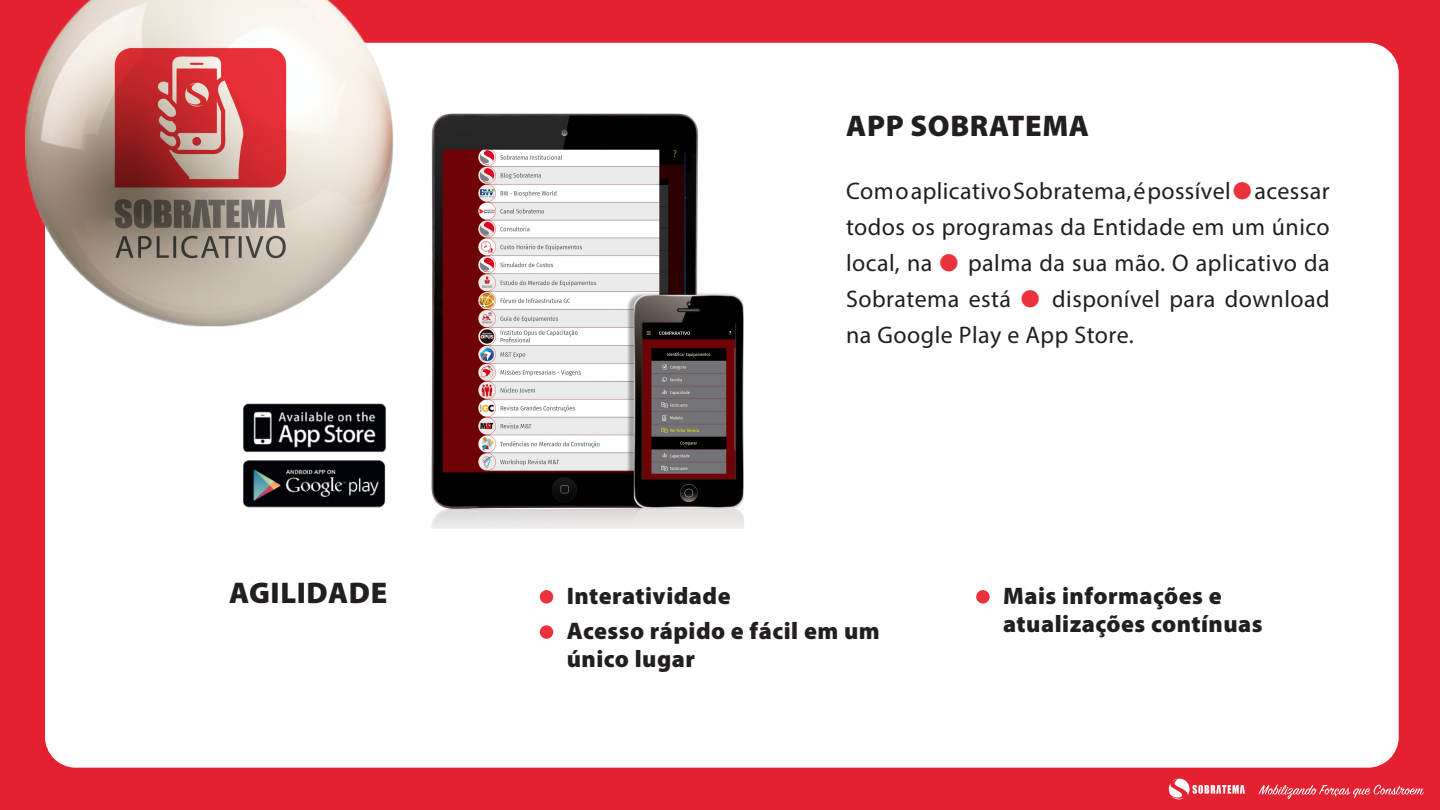
<style>
.page{position:relative;width:1440px;height:810px;background:#e42131}
.page>*{position:absolute;margin:0;border:0;box-sizing:border-box;transform-origin:0 0}
.t1{font:900 30px "Myriad Pro";letter-spacing:.02em;color:#231f20}
.t2{font:24px/36px "Myriad Pro";letter-spacing:.02em;color:#231f20;text-align:justify}
.t3{font:900 24px/28.5px "Myriad Pro";letter-spacing:.02em;color:#231f20}
.s1{color:#eb313b}
</style>
<div class="page">
<div style="left:45px;top:43px;width:1354px;height:725px;background:#fff;border-radius:31px"></div>
<svg style="left:1169px;top:779px;width:76px;height:21px"></svg>
<svg style="left:1259px;top:784px;width:165px;height:15px"></svg>
<img style="left:431px;top:113px;width:313px;height:416px">
<img style="left:243px;top:403px;width:143px;height:105px">
<img style="left:25px;top:0;width:442px;height:349px">
<div style="left:540px;top:590px;width:13px;height:14px;background:#eb313b;border-radius:50%"></div>
<div style="left:540px;top:625px;width:13px;height:14px;background:#eb313b;border-radius:50%"></div>
<div style="left:976px;top:590px;width:14px;height:14px;background:#eb313b;border-radius:50%"></div>
<img style="left:104px;top:32px;width:193px;height:239px">
<p class="t1" style="left:846px;top:108px;width:244px">APP SOBRATEMA</p>
<p class="t2" style="left:846px;top:172px;width:485px">Com o aplicativo Sobratema, é possível <span class="s1">●</span> acessar todos os programas da Entidade em um único local, na <span class="s1">●</span> palma da sua mão. O aplicativo da Sobratema está <span class="s1">●</span> disponível para download na Google Play e App Store.</p>
<p class="t1" style="left:229px;top:576px;width:160px">AGILIDADE</p>
<p class="t3" style="left:567px;top:581px;width:165px">Interatividade</p>
<p class="t3" style="left:567px;top:617px;width:314px">Acesso rápido e fácil em um único lugar</p>
<p class="t3" style="left:1003px;top:581px;width:261px">Mais informações e atualizações contínuas</p>
</div>
